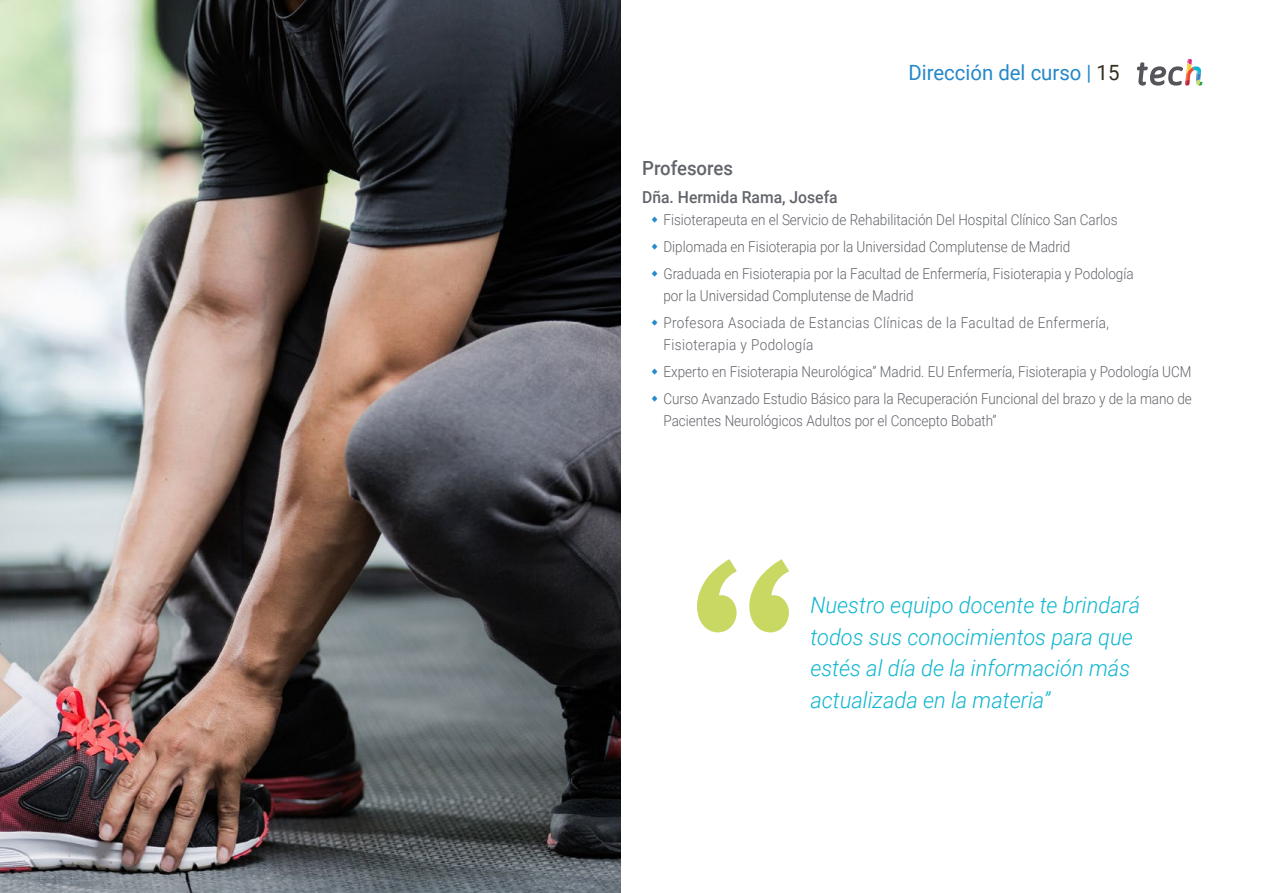
<style>
.page{position:relative;width:1263px;height:893px;background:#fff}
.page>*{position:absolute;margin:0;border:0;box-sizing:border-box;transform-origin:0 0}
.t1{font:italic 300 22.5px/31.5px "Roboto";color:#0fb6cf}
.t2{font:21px "Roboto";color:#2488c9}
.t3{font:500 19.5px "Roboto";color:#61646a;scale:.95 1}
.t4{font:500 16.5px "Roboto";color:#61646a;scale:.95 1}
.t5{font:300 15px/26.7px "Roboto";color:#61646a;scale:.9 1}
.t6{font:300 15px/26.7px "Roboto";letter-spacing:.03em;color:#61646a;scale:.9 1}
.s1{color:#312e20}
</style>
<div class="page">
<img style="left:0;top:0;width:621px;height:893px">
<svg style="left:1137px;top:59px;width:65px;height:27px"></svg>
<svg style="left:697px;top:559px;width:92px;height:73px"></svg>
<h2 class="t2" style="left:908px;top:57px;width:213px">Dirección del curso | <span class="s1">15</span></h2>
<h3 class="t3" style="left:642px;top:154px;width:97px">Profesores</h3>
<p class="t4" style="left:642px;top:185px;width:207px">Dña. Hermida Rama, Josefa</p>
<p class="t5" style="left:663px;top:206px;width:524px">Fisioterapeuta en el Servicio de Rehabilitación Del Hospital Clínico San Carlos<br>Diplomada en Fisioterapia por la Universidad Complutense de Madrid<br>Graduada en Fisioterapia por la Facultad de Enfermería, Fisioterapia y Podología</p>
<p class="t6" style="left:663px;top:282px;width:497px">por la Universidad Complutense de Madrid<br>Profesora Asociada de Estancias Clínicas de la Facultad de Enfermería,</p>
<p class="t5" style="left:663px;top:331px;width:589px">Fisioterapia y Podología<br>Experto en Fisioterapia Neurológica” Madrid. EU Enfermería, Fisioterapia y Podología UCM<br>Curso Avanzado Estudio Básico para la Recuperación Funcional del brazo y de la mano de</p>
<p class="t5" style="left:663px;top:407px;width:372px">Pacientes Neurológicos Adultos por el Concepto Bobath”</p>
<h1 class="t1" style="left:810px;top:589px;width:331px">Nuestro equipo docente te brindará todos sus conocimientos para que estés al día de la información más actualizada en la materia”</h1>
</div>
